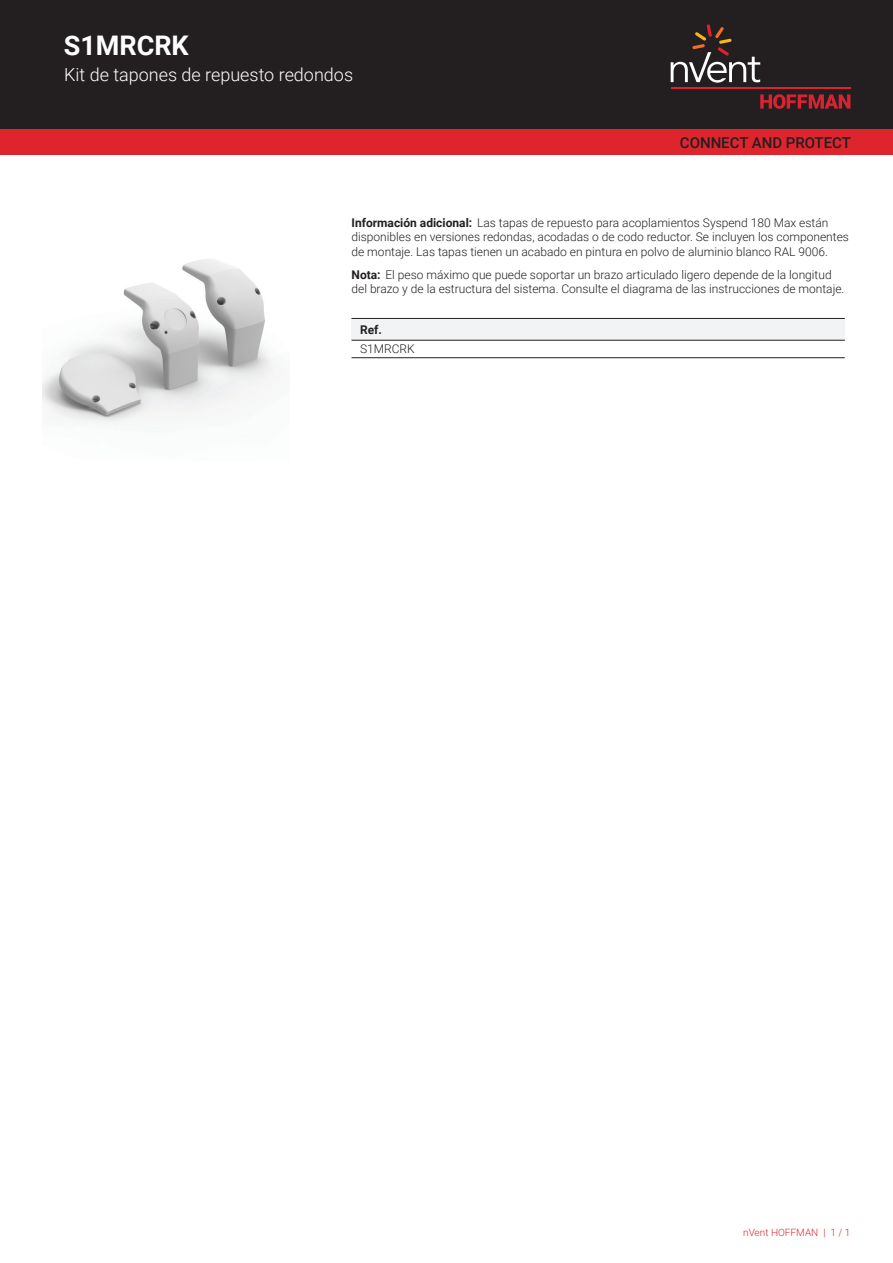
<style>
.page{position:relative;width:893px;height:1263px;background:#fff}
.page>*{position:absolute;margin:0;border:0;box-sizing:border-box;transform-origin:0 0}
.t1{font:700 27px "Roboto";color:#fff}
.t2{font:300 18px "Roboto";color:#fff}
.t3{font:500 15px "Roboto";color:#231f20}
.t4{font:300 12px/14.4px "Roboto";color:#231f20}
.t5{font:700 12px "Roboto";color:#231f20}
.t6{font:300 10.05px "Roboto";color:#de252e}
.s1{font-weight:700}
</style>
<div class="page">
<div style="left:0;top:0;width:893px;height:129px;background:#231f20"></div>
<svg style="left:760px;top:94px;width:90px;height:15px"></svg>
<hr style="left:671px;top:88px;width:179px;height:1px;background:#db2230">
<svg style="left:671px;top:24px;width:89px;height:59px"></svg>
<div style="left:0;top:129px;width:893px;height:26px;background:#de252e"></div>
<div style="left:351px;top:318px;width:494px;height:22px;background:#f2f3f4"></div>
<hr style="left:351px;top:318px;width:494px;height:1px;background:#231f20">
<hr style="left:351px;top:357px;width:494px;height:1px;background:#231f20">
<hr style="left:351px;top:340px;width:494px;height:1px;background:#231f20">
<img style="left:43px;top:259px;width:232px;height:165px">
<h1 class="t1" style="left:64px;top:26px;width:127px">S1MRCRK</h1>
<h2 class="t2" style="left:64px;top:62px;width:290px">Kit de tapones de repuesto redondos</h2>
<p class="t3" style="left:680px;top:132px;width:173px">CONNECT AND PROTECT</p>
<p class="t4" style="left:351px;top:215px;width:499px"><span class="s1">Información adicional:</span> Las tapas de repuesto para acoplamientos Syspend 180 Max están disponibles en versiones redondas, acodadas o de codo reductor. Se incluyen los componentes de montaje. Las tapas tienen un acabado en pintura en polvo de aluminio blanco RAL 9006.</p>
<p class="t4" style="left:351px;top:267px;width:494px"><span class="s1">Nota:</span> El peso máximo que puede soportar un brazo articulado ligero depende de la longitud del brazo y de la estructura del sistema. Consulte el diagrama de las instrucciones de montaje.</p>
<p class="t5" style="left:360px;top:321px;width:23px">Ref.</p>
<p class="t4" style="left:360px;top:342px;width:56px">S1MRCRK</p>
<p class="t6" style="left:743px;top:1226px;width:109px">nVent HOFFMAN | 1 / 1</p>
</div>
